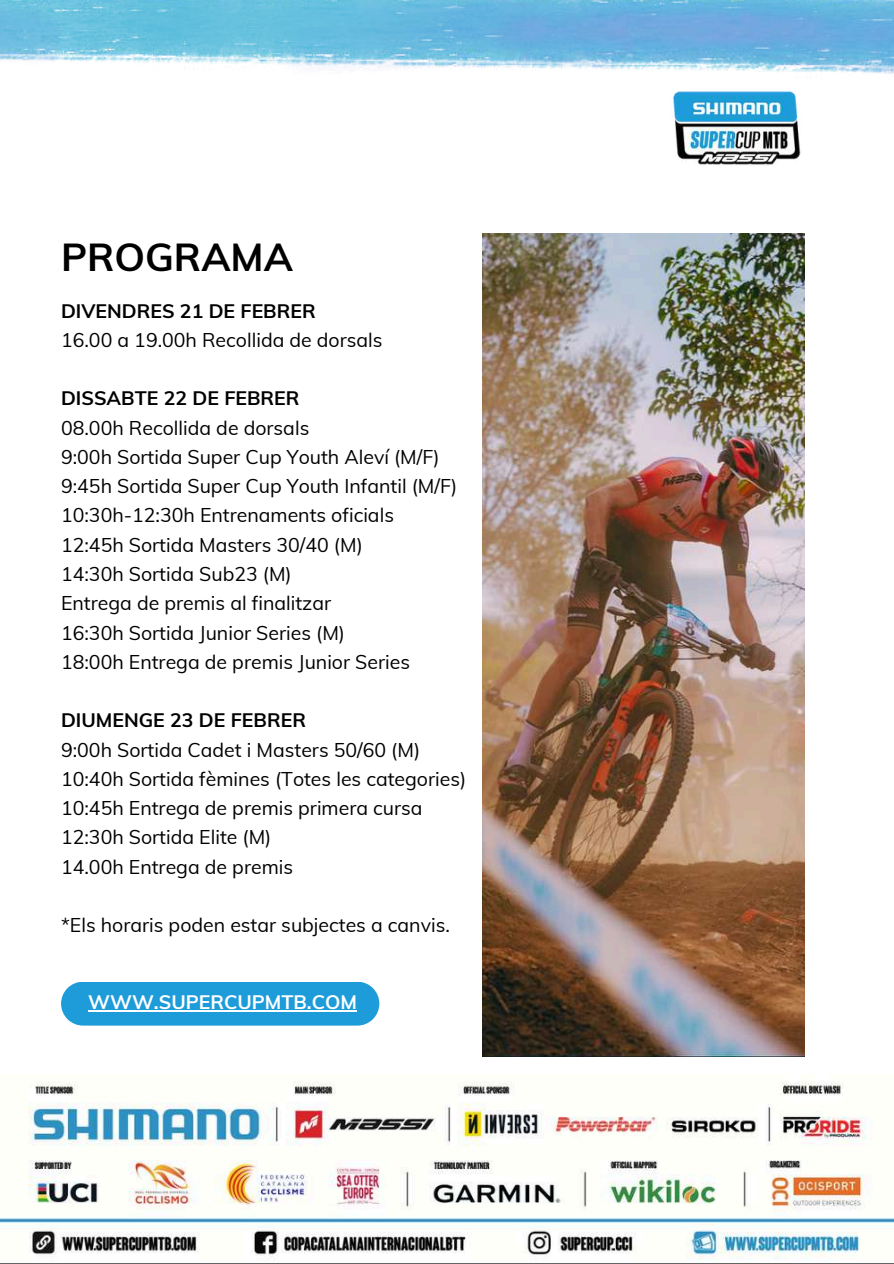
<style>
.page{position:relative;width:894px;height:1264px;background:#fff}
.page>*{position:absolute;margin:0;border:0;box-sizing:border-box;transform-origin:0 0}
.t1{font:700 39px "Muli";color:#000}
.t2{font:19.5px/29.2px "Muli";color:#000}
.t3{font:700 19.5px "Muli";color:#000}
.t4{font:700 19.5px "Muli";color:#fff}
</style>
<div class="page">
<img style="left:672px;top:90px;width:129px;height:76px">
<img style="left:482px;top:234px;width:322px;height:822px">
<img style="left:0;top:0;width:893px;height:74px">
<img style="left:0;top:1081px;width:893px;height:180px">
<div style="left:61px;top:982px;width:318px;height:43px;background:#1e9cd9"></div>
<hr style="left:88px;top:1010px;width:269px;height:1px;background:#fff">
<h1 class="t1" style="left:61px;top:232px;width:233px">PROGRAMA</h1>
<p class="t3" style="left:61px;top:298px;width:256px">DIVENDRES 21 DE FEBRER</p>
<p class="t2" style="left:61px;top:325px;width:323px">16.00 a 19.00h Recollida de dorsals</p>
<p class="t3" style="left:61px;top:386px;width:240px">DISSABTE 22 DE FEBRER</p>
<p class="t2" style="left:61px;top:412px;width:397px">08.00h Recollida de dorsals<br>9:00h Sortida Super Cup Youth Aleví (M/F)<br>9:45h Sortida Super Cup Youth Infantil (M/F)<br>10:30h-12:30h Entrenaments oficials 12:45h Sortida Masters 30/40 (M)<br>14:30h Sortida Sub23 (M)<br>Entrega de premis al finalitzar<br>16:30h Sortida Junior Series (M)<br>18:00h Entrega de premis Junior Series</p>
<p class="t3" style="left:61px;top:707px;width:246px">DIUMENGE 23 DE FEBRER</p>
<p class="t2" style="left:61px;top:734px;width:406px">9:00h Sortida Cadet i Masters 50/60 (M)<br>10:40h Sortida fèmines (Totes les categories)<br>10:45h Entrega de premis primera cursa 12:30h Sortida Elite (M)<br>14.00h Entrega de premis</p>
<p class="t2" style="left:61px;top:910px;width:390px">*Els horaris poden estar subjectes a canvis.</p>
<p class="t4" style="left:88px;top:989px;width:270px">WWW.SUPERCUPMTB.COM</p>
</div>
